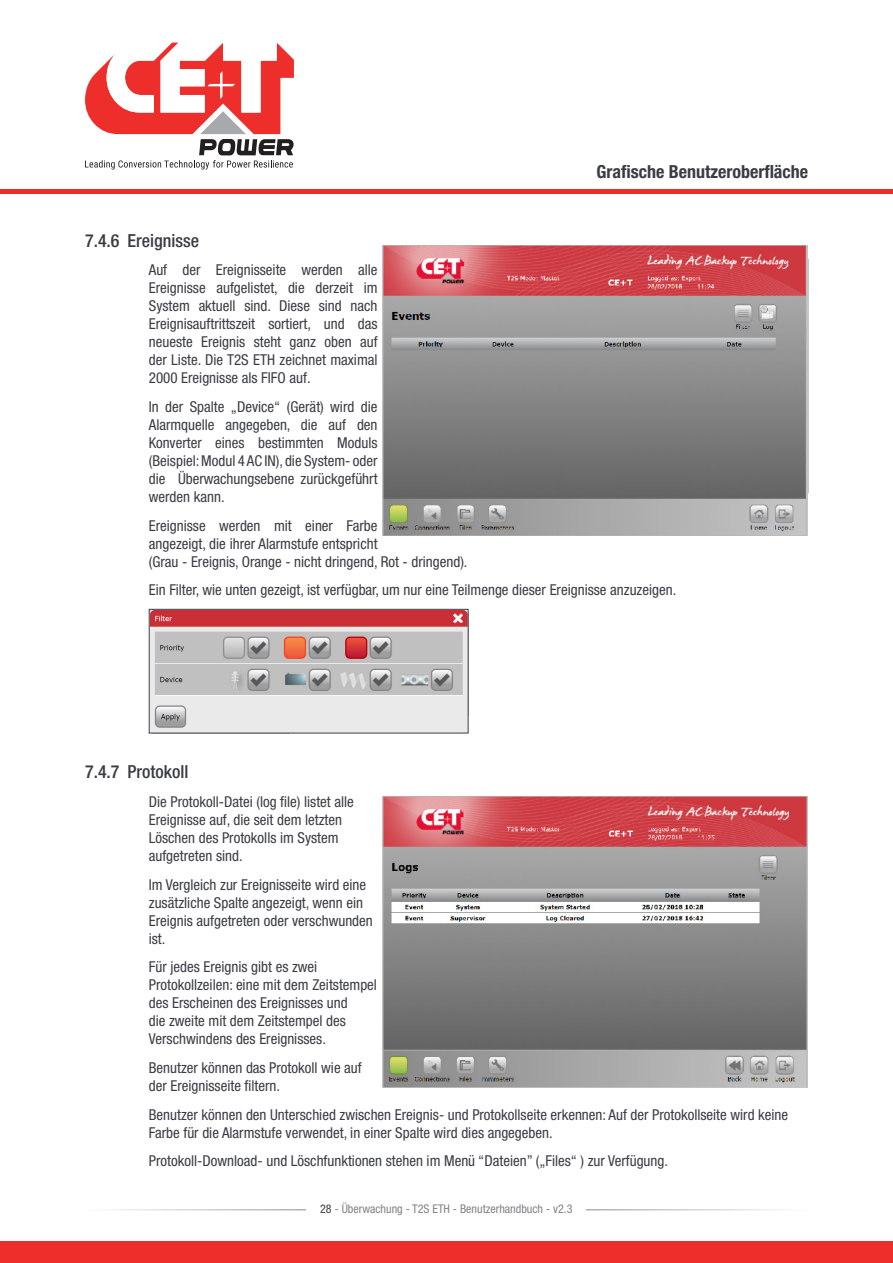
<style>
.page{position:relative;width:893px;height:1263px;background:#fff}
.page>*{position:absolute;margin:0;border:0;box-sizing:border-box;transform-origin:0 0}
.t1{font:500 condensed 18px "Helvetica Neue LT Std";color:#393c43}
.t2{font:700 condensed 18px "Helvetica Neue LT Std";color:#393c43}
.Body_Text{font:condensed 15px/18px "Helvetica Neue LT Std";color:#393c43}
.t3{font:condensed 12px "Helvetica Neue LT Std";color:#808285}
.s1{color:#393c43}
</style>
<div class="page">
<hr style="left:85px;top:1209px;width:723px;height:1px;background:#393c43">
<div style="left:307px;top:1197px;width:279px;height:24px;background:#fff"></div>
<img style="left:151px;top:611px;width:315px;height:120px">
<div style="left:149px;top:609px;width:319px;height:124px;border:1px solid #393c43"></div>
<img style="left:383px;top:796px;width:425px;height:291px">
<img style="left:383px;top:245px;width:425px;height:291px">
<svg style="left:85px;top:43px;width:209px;height:127px"></svg>
<hr style="left:0;top:189px;width:893px;height:4px;background:#ee2e2b">
<div style="left:0;top:1242px;width:893px;height:21px;background:#ee2e2b"></div>
<p class="t2" style="left:596px;top:161px;width:213px">Grafische Benutzeroberfläche</p>
<p class="t1" style="left:85px;top:230px;width:116px">7.4.6 Ereignisse</p>
<p class="Body_Text" style="left:149px;top:261px;width:230px;text-align:justify">Auf der Ereignisseite werden alle Ereignisse aufgelistet, die derzeit im System aktuell sind. Diese sind nach Ereignisauftrittszeit sortiert, und das neueste Ereignis steht ganz oben auf der Liste. Die T2S ETH zeichnet maximal 2000 Ereignisse als FIFO auf.</p>
<p class="Body_Text" style="left:149px;top:398px;width:230px;text-align:justify">In der Spalte „Device“ (Gerät) wird die Alarmquelle angegeben, die auf den Konverter eines bestimmten Moduls (Beispiel: Modul 4 AC IN), die System- oder die Überwachungsebene zurückgeführt werden kann.</p>
<p class="Body_Text" style="left:149px;top:516px;width:320px">Ereignisse werden mit einer Farbe<br>angezeigt, die ihrer Alarmstufe entspricht<br>(Grau - Ereignis, Orange - nicht dringend, Rot - dringend).</p>
<p class="Body_Text" style="left:149px;top:581px;width:529px">Ein Filter, wie unten gezeigt, ist verfügbar, um nur eine Teilmenge dieser Ereignisse anzuzeigen.</p>
<p class="t1" style="left:85px;top:761px;width:105px">7.4.7 Protokoll</p>
<p class="Body_Text" style="left:149px;top:793px;width:207px">Die Protokoll-Datei (log file) listet alle Ereignisse auf, die seit dem letzten Löschen des Protokolls im System aufgetreten sind.</p>
<p class="Body_Text" style="left:149px;top:875px;width:226px">Im Vergleich zur Ereignisseite wird eine zusätzliche Spalte angezeigt, wenn ein<br>Ereignis aufgetreten oder verschwunden ist.</p>
<p class="Body_Text" style="left:149px;top:958px;width:230px">Für jedes Ereignis gibt es zwei Protokollzeilen: eine mit dem Zeitstempel des Erscheinen des Ereignisses und<br>die zweite mit dem Zeitstempel des Verschwindens des Ereignisses.</p>
<p class="Body_Text" style="left:149px;top:1058px;width:214px">Benutzer können das Protokoll wie auf der Ereignisseite filtern.</p>
<p class="Body_Text" style="left:149px;top:1105px;width:641px">Benutzer können den Unterschied zwischen Ereignis- und Protokollseite erkennen: Auf der Protokollseite wird keine<br>Farbe für die Alarmstufe verwendet, in einer Spalte wird dies angegeben.</p>
<p class="Body_Text" style="left:149px;top:1152px;width:521px">Protokoll-Download- und Löschfunktionen stehen im Menü “Dateien” („Files“ ) zur Verfügung.</p>
<p class="t3" style="left:320px;top:1202px;width:254px"><span class="s1">28</span> - Überwachung - T2S ETH - Benutzerhandbuch - v2.3</p>
</div>
